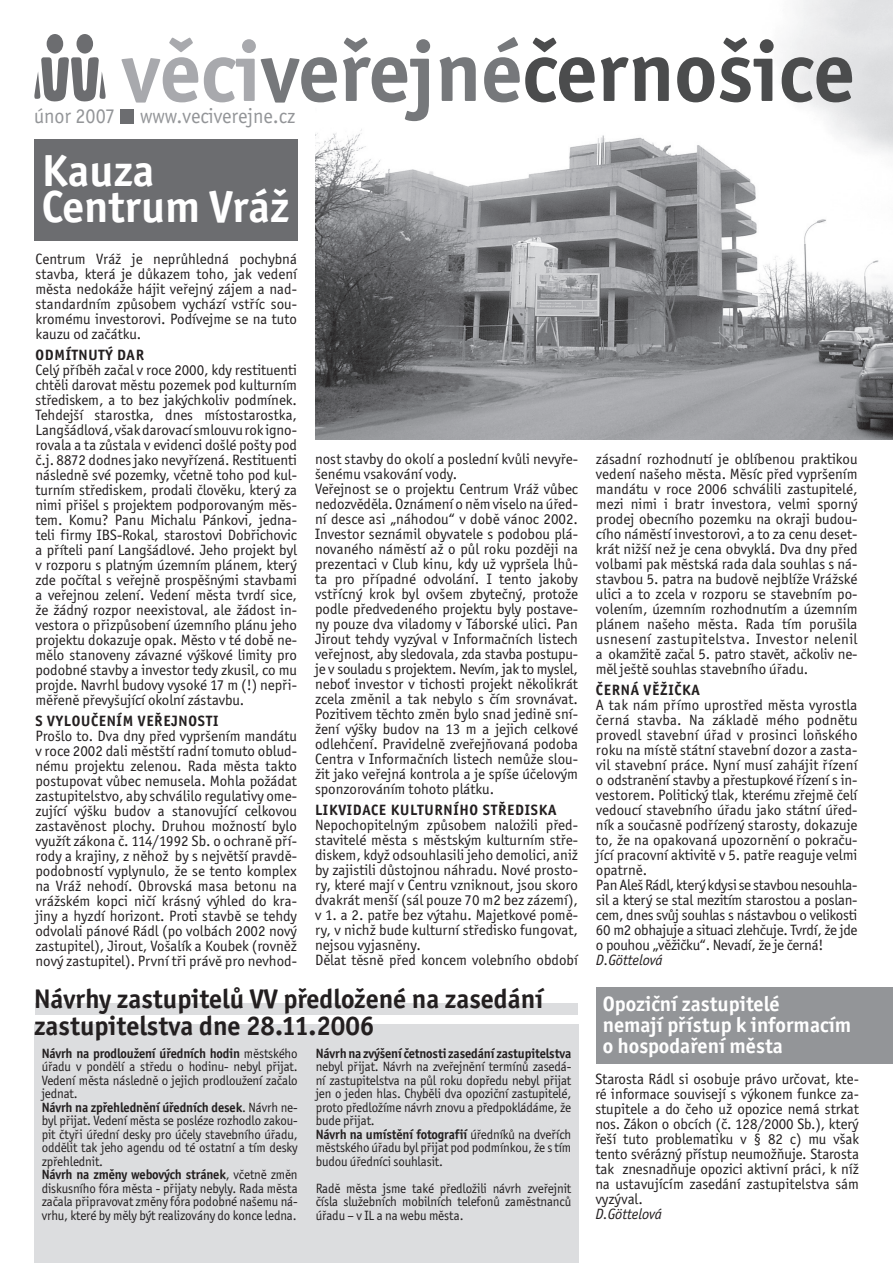
<style>
.page{position:relative;width:893px;height:1263px;background:#fff}
.page>*{position:absolute;margin:0;border:0;box-sizing:border-box;transform-origin:0 0}
.t1{font:700 85.5px "Officina San Itc TCE";color:#4b4c4d}
.t2{font:700 45px/36px "Officina San Itc TCE";color:#fff}
.t3{font:700 27px/27px "Officina San Itc TCE";color:#231f20}
.t4{font:700 21px/21px "Officina San Itc TCE";color:#fff}
.t5{font:21px "Officina San Itc TCE";color:#939598;scale:.96 1}
.t6{font:15px/15px "Officina San Itc TCE";color:#231f20;text-align:justify}
.t7{font:15px/15px "Officina Sans CE";letter-spacing:-.005em;color:#231f20;text-align:justify}
.t8{font:700 15px "Officina San Itc TCE";letter-spacing:.05em;color:#231f20}
.t9{font:italic 15px "Officina San Itc TCE";color:#231f20}
.t10{font:13.5px/13.5px "Officina San Itc TCE";letter-spacing:-.01em;color:#231f20;scale:.96 1}
.t11{font:700 13.5px "Officina San Itc TCE";letter-spacing:-.01em;color:#231f20;scale:.96 1}
.s1{color:#a8a9ad}
.s2{color:#76787b}
.s3{font-weight:700}
</style>
<div class="page">
<div style="left:35px;top:1003px;width:543px;height:11px;background:#dcdddf"></div>
<div style="left:596px;top:987px;width:297px;height:77px;background:#939598"></div>
<div style="left:34px;top:1024px;width:544px;height:239px;background:#dcdddf"></div>
<img style="left:315px;top:0;width:578px;height:439px">
<div style="left:34px;top:139px;width:264px;height:102px;background:#6c6d70"></div>
<div style="left:121px;top:109px;width:13px;height:14px;background:#6c6d70"></div>
<div style="left:47px;top:34px;width:16px;height:20px;background:#6c6d70;border-radius:50%"></div>
<div style="left:77px;top:34px;width:16px;height:20px;background:#6c6d70;border-radius:50%"></div>
<svg style="left:34px;top:57px;width:72px;height:45px"></svg>
<h1 class="t1" style="left:122px;top:19px;width:734px"><span class="s1">věci</span><span class="s2">veřejné</span>černošice</h1>
<h3 class="t5" style="left:34px;top:104px;width:274px">únor 2007 www.veciverejne.cz</h3>
<h2 class="t2" style="left:42px;top:152px;width:249px">Kauza<br>Centrum Vráž</h2>
<p class="t6" style="left:35px;top:252px;width:263px">Centrum Vráž je neprůhledná pochybná stavba, která je důkazem toho, jak vedení města nedokáže hájit veřejný zájem a nad&shy;standardním způsobem vychází vstříc sou&shy;kromému investorovi. Podívejme se na tuto kauzu od začátku.</p>
<p class="t8" style="left:35px;top:346px;width:110px">ODMÍTNUTÝ DAR</p>
<p class="t6" style="left:35px;top:363px;width:263px">Celý příběh začal v roce 2000, kdy restituenti chtěli darovat městu pozemek pod kulturním střediskem, a to bez jakýchkoliv podmínek.<br>Tehdejší starostka, dnes místostarostka, Langšádlová, však darovací smlouvu rok igno&shy;rovala a ta zůstala v evidenci došlé pošty pod č.j. 8872 dodnes jako nevyřízená. Restituenti následně své pozemky, včetně toho pod kul&shy;turním střediskem, prodali člověku, který za nimi přišel s projektem podporovaným měs&shy;tem. Komu? Panu Michalu Pánkovi, jedna&shy;teli firmy IBS-Rokal, starostovi Dobřichovic a příteli paní Langšádlové. Jeho projekt byl v rozporu s platným územním plánem, který zde počítal s veřejně prospěšnými stavbami a veřejnou zelení. Vedení města tvrdí sice, že žádný rozpor neexistoval, ale žádost in&shy;vestora o přizpůsobení územního plánu jeho projektu dokazuje opak. Město v té době ne&shy;mělo stanoveny závazné výškové limity pro podobné stavby a investor tedy zkusil, co mu projde. Navrhl budovy vysoké 17 m (!) nepři&shy;měřeně převyšující okolní zástavbu.</p>
<p class="t8" style="left:35px;top:712px;width:184px">S VYLOUČENÍM VEŘEJNOSTI</p>
<p class="t6" style="left:35px;top:729px;width:263px">Prošlo to. Dva dny před vypršením mandátu v roce 2002 dali městští radní tomuto oblud&shy;nému projektu zelenou. Rada města takto postupovat vůbec nemusela. Mohla požádat zastupitelstvo, aby schválilo regulativy ome&shy;zující výšku budov a stanovující celkovou zastavěnost plochy. Druhou možností bylo využít zákona č. 114/1992 Sb. o ochraně pří&shy;rody a krajiny, z něhož by s největší pravdě&shy;podobností vyplynulo, že se tento komplex na Vráž nehodí. Obrovská masa betonu na vrážském kopci ničí krásný výhled do kra&shy;jiny a hyzdí horizont. Proti stavbě se tehdy odvolali pánové Rádl (po volbách 2002 nový zastupitel), Jirout, Vošalík a Koubek (rovněž nový zastupitel). První tři právě pro nevhod-</p>
<p class="t6" style="left:315px;top:452px;width:264px;text-align:left">nost stavby do okolí a poslední kvůli nevyře&shy;šenému vsakování vody.<br>Veřejnost se o projektu Centrum Vráž vůbec nedozvěděla. Oznámení o něm viselo na úřed&shy;ní desce asi „náhodou“ v době vánoc 2002.<br>Investor seznámil obyvatele s podobou plá&shy;novaného náměstí až o půl roku později na prezentaci v Club kinu, kdy už vypršela lhů&shy;ta pro případné odvolání. I tento jakoby vstřícný krok byl ovšem zbytečný, protože podle předvedeného projektu byly postave&shy;ny pouze dva viladomy v Táborské ulici. Pan Jirout tehdy vyzýval v Informačních listech veřejnost, aby sledovala, zda stavba postupu&shy;je v souladu s projektem. Nevím, jak to myslel, neboť investor v tichosti projekt několikrát zcela změnil a tak nebylo s čím srovnávat.<br>Pozitivem těchto změn bylo snad jedině sní&shy;žení výšky budov na 13 m a jejich celkové odlehčení. Pravidelně zveřejňovaná podoba Centra v Informačních listech nemůže slou&shy;žit jako veřejná kontrola a je spíše účelovým sponzorováním tohoto plátku.</p>
<p class="t8" style="left:315px;top:801px;width:243px">LIKVIDACE KULTURNÍHO STŘEDISKA</p>
<p class="t6" style="left:315px;top:818px;width:264px;text-align:left">Nepochopitelným způsobem naložili před&shy;stavitelé města s městským kulturním stře&shy;diskem, když odsouhlasili jeho demolici, aniž by zajistili důstojnou náhradu. Nové prosto&shy;ry, které mají v Centru vzniknout, jsou skoro dvakrát menší (sál pouze 70 m2 bez zázemí), v 1. a 2. patře bez výtahu. Majetkové pomě&shy;ry, v nichž bude kulturní středisko fungovat, nejsou vyjasněny.<br>Dělat těsně před koncem volebního období</p>
<p class="t6" style="left:596px;top:452px;width:263px">zásadní rozhodnutí je oblíbenou praktikou vedení našeho města. Měsíc před vypršením mandátu v roce 2006 schválili zastupitelé, mezi nimi i bratr investora, velmi sporný prodej obecního pozemku na okraji budou&shy;cího náměstí investorovi, a to za cenu deset&shy;krát nižší než je cena obvyklá. Dva dny před volbami pak městská rada dala souhlas s ná&shy;stavbou 5. patra na budově nejblíže Vrážské ulici a to zcela v rozporu se stavebním po&shy;volením, územním rozhodnutím a územním plánem našeho města. Rada tím porušila usnesení zastupitelstva. Investor nelenil a okamžitě začal 5. patro stavět, ačkoliv ne&shy;měl ještě souhlas stavebního úřadu.</p>
<p class="t8" style="left:596px;top:681px;width:105px">ČERNÁ VĚŽIČKA</p>
<p class="t6" style="left:596px;top:698px;width:263px;text-align:left">A tak nám přímo uprostřed města vyrostla černá stavba. Na základě mého podnětu provedl stavební úřad v prosinci loňského roku na místě státní stavební dozor a zasta&shy;vil stavební práce. Nyní musí zahájit řízení o odstranění stavby a přestupkové řízení s in&shy;vestorem. Politický tlak, kterému zřejmě čelí vedoucí stavebního úřadu jako státní úřed&shy;ník a současně podřízený starosty, dokazuje to, že na opakovaná upozornění o pokraču&shy;jící pracovní aktivitě v 5. patře reaguje velmi opatrně.<br>Pan Aleš Rádl, který kdysi se stavbou nesouhla&shy;sil a který se stal mezitím starostou a poslan&shy;cem, dnes svůj souhlas s nástavbou o velikosti 60 m2 obhajuje a situaci zlehčuje. Tvrdí, že jde o pouhou „věžičku“. Nevadí, že je černá!</p>
<p class="t9" style="left:596px;top:952px;width:68px">D.Göttelová</p>
<h3 class="t3" style="left:34px;top:985px;width:511px">Návrhy zastupitelů VV předložené na zasedání zastupitelstva dne 28.11.2006</h3>
<p class="t10" style="left:42px;top:1046px;width:268px"><span class="s3">Návrh na prodloužení úředních hodin</span> městského úřadu v pondělí a středu o hodinu- nebyl přijat.<br>Vedení města následně o jejich prodloužení začalo jednat.<br><span class="s3">Návrh na zpřehlednění úředních desek</span>. Návrh ne&shy;byl přijat. Vedení města se posléze rozhodlo zakou&shy;pit čtyři úřední desky pro účely stavebního úřadu, oddělit tak jeho agendu od té ostatní a tím desky zpřehlednit.<br><span class="s3">Návrh na změny webových stránek</span>, včetně změn diskusního fóra města - přijaty nebyly. Rada města začala připravovat změny fóra podobné našemu ná&shy;vrhu, které by měly být realizovány do konce ledna.</p>
<p class="t11" style="left:316px;top:1045px;width:268px">Návrh na zvýšení četnosti zasedání zastupitelstva</p>
<p class="t10" style="left:316px;top:1060px;width:268px">nebyl přijat. Návrh na zveřejnění termínů zasedá&shy;ní zastupitelstva na půl roku dopředu nebyl přijat jen o jeden hlas. Chyběli dva opoziční zastupitelé, proto předložíme návrh znovu a předpokládáme, že bude přijat.<br><span class="s3">Návrh na umístění fotografií</span> úředníků na dveřích městského úřadu byl přijat pod podmínkou, že s tím budou úředníci souhlasit.</p>
<p class="t10" style="left:316px;top:1181px;width:268px;text-align:justify">Radě města jsme také předložili návrh zveřejnit čísla služebních mobilních telefonů zaměstnanců úřadu – v IL a na webu města.</p>
<h3 class="t4" style="left:603px;top:993px;width:250px">Opoziční zastupitelé<br>nemají přístup k informacím o hospodaření města</h3>
<p class="t7" style="left:595px;top:1072px;width:265px">Starosta Rádl si osobuje právo určovat, kte&shy;ré informace souvisejí s výkonem funkce za&shy;stupitele a do čeho už opozice nemá strkat nos. Zákon o obcích (č. 128/2000 Sb.), který řeší tuto problematiku v § 82 c) mu však tento svérázný přístup neumožňuje. Starosta tak znesnadňuje opozici aktivní práci, k níž na ustavujícím zasedání zastupitelstva sám vyzýval.</p>
<p class="t9" style="left:595px;top:1206px;width:68px">D.Göttelová</p>
</div>
